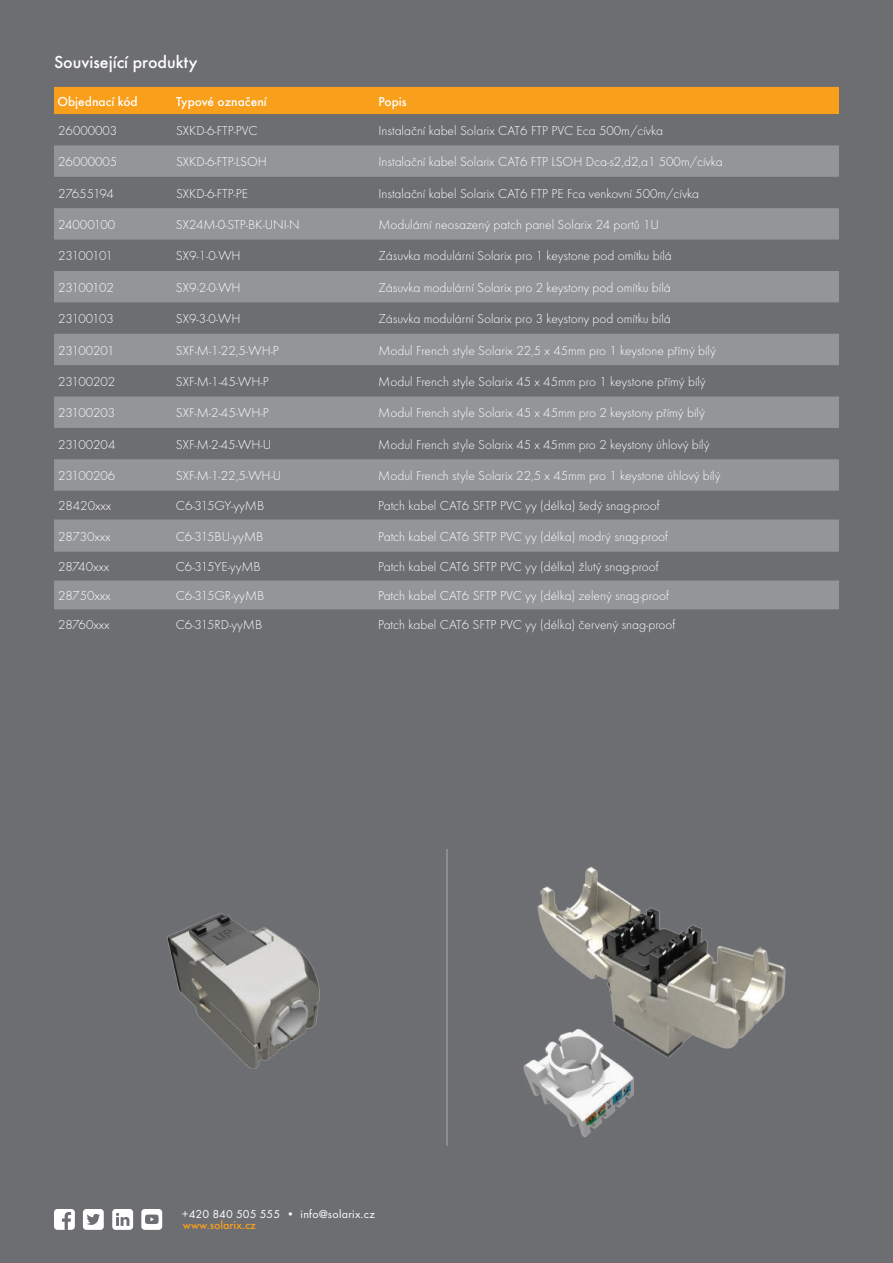
<style>
.page{position:relative;width:893px;height:1263px;background:#6d6e71}
.page>*{position:absolute;margin:0;border:0;box-sizing:border-box;transform-origin:0 0}
.t1{font:500 18px "Futura TEE";color:#fff}
.t2{font:13.5px "Futura TEE Ligh";color:#fff}
.t3{font:500 13.5px "Futura TEE";color:#fff}
.t4{font:12px "Futura TEE";letter-spacing:.025em;color:#fff}
.t5{font:500 12px "Futura TEE";color:#f89f1c}
</style>
<div class="page">
<svg style="left:141px;top:1209px;width:21px;height:21px"></svg>
<svg style="left:54px;top:1209px;width:21px;height:21px"></svg>
<svg style="left:112px;top:1209px;width:21px;height:21px"></svg>
<svg style="left:83px;top:1209px;width:21px;height:21px"></svg>
<div style="left:54px;top:87px;width:785px;height:27px;background:#f89f1c"></div>
<svg style="left:54px;top:145px;width:785px;height:464px;fill:#939598"></svg>
<img style="left:167px;top:913px;width:153px;height:156px">
<img style="left:523px;top:867px;width:263px;height:271px">
<hr style="left:446px;top:849px;width:2px;height:297px;background:#a8a9ad">
<h1 class="t1" style="left:54px;top:51px;width:145px">Související produkty</h1>
<p class="t3" style="left:57px;top:93px;width:82px">Objednací kód</p>
<p class="t3" style="left:176px;top:93px;width:92px">Typové označení</p>
<p class="t3" style="left:378px;top:93px;width:30px">Popis</p>
<p class="t2" style="left:58px;top:125px;width:61px">26000003</p>
<p class="t2" style="left:176px;top:125px;width:83px">SXKD-6-FTP-PVC</p>
<p class="t2" style="left:378px;top:125px;width:286px">Instalační kabel Solarix CAT6 FTP PVC Eca 500m/cívka</p>
<p class="t2" style="left:58px;top:156px;width:61px">26000005</p>
<p class="t2" style="left:176px;top:156px;width:92px">SXKD-6-FTP-LSOH</p>
<p class="t2" style="left:378px;top:156px;width:346px">Instalační kabel Solarix CAT6 FTP LSOH Dca-s2,d2,a1 500m/cívka</p>
<p class="t2" style="left:58px;top:188px;width:57px">27655194</p>
<p class="t2" style="left:176px;top:188px;width:74px">SXKD-6-FTP-PE</p>
<p class="t2" style="left:378px;top:188px;width:322px">Instalační kabel Solarix CAT6 FTP PE Fca venkovní 500m/cívka</p>
<p class="t2" style="left:58px;top:219px;width:59px">24000100</p>
<p class="t2" style="left:176px;top:219px;width:125px">SX24M-0-STP-BK-UNI-N</p>
<p class="t2" style="left:378px;top:219px;width:282px">Modulární neosazený patch panel Solarix 24 portů 1U</p>
<p class="t2" style="left:58px;top:250px;width:56px">23100101</p>
<p class="t2" style="left:176px;top:250px;width:66px">SX9-1-0-WH</p>
<p class="t2" style="left:378px;top:250px;width:295px">Zásuvka modulární Solarix pro 1 keystone pod omítku bílá</p>
<p class="t2" style="left:58px;top:282px;width:57px">23100102</p>
<p class="t2" style="left:176px;top:282px;width:66px">SX9-2-0-WH</p>
<p class="t2" style="left:378px;top:282px;width:294px">Zásuvka modulární Solarix pro 2 keystony pod omítku bílá</p>
<p class="t2" style="left:58px;top:313px;width:57px">23100103</p>
<p class="t2" style="left:176px;top:313px;width:66px">SX9-3-0-WH</p>
<p class="t2" style="left:378px;top:313px;width:294px">Zásuvka modulární Solarix pro 3 keystony pod omítku bílá</p>
<p class="t2" style="left:58px;top:344px;width:58px">23100201</p>
<p class="t2" style="left:176px;top:344px;width:105px">SXF-M-1-22,5-WH-P</p>
<p class="t2" style="left:378px;top:344px;width:339px">Modul French style Solarix 22,5 x 45mm pro 1 keystone přímý bílý</p>
<p class="t2" style="left:58px;top:376px;width:59px">23100202</p>
<p class="t2" style="left:176px;top:376px;width:94px">SXF-M-1-45-WH-P</p>
<p class="t2" style="left:378px;top:376px;width:329px">Modul French style Solarix 45 x 45mm pro 1 keystone přímý bílý</p>
<p class="t2" style="left:58px;top:407px;width:59px">23100203</p>
<p class="t2" style="left:176px;top:407px;width:94px">SXF-M-2-45-WH-P</p>
<p class="t2" style="left:378px;top:407px;width:328px">Modul French style Solarix 45 x 45mm pro 2 keystony přímý bílý</p>
<p class="t2" style="left:58px;top:439px;width:59px">23100204</p>
<p class="t2" style="left:176px;top:439px;width:97px">SXF-M-2-45-WH-U</p>
<p class="t2" style="left:378px;top:439px;width:333px">Modul French style Solarix 45 x 45mm pro 2 keystony úhlový bílý</p>
<p class="t2" style="left:58px;top:470px;width:59px">23100206</p>
<p class="t2" style="left:176px;top:470px;width:107px">SXF-M-1-22,5-WH-U</p>
<p class="t2" style="left:378px;top:470px;width:344px">Modul French style Solarix 22,5 x 45mm pro 1 keystone úhlový bílý</p>
<p class="t2" style="left:58px;top:500px;width:55px">28420xxx</p>
<p class="t2" style="left:176px;top:500px;width:90px">C6-315GY-yyMB</p>
<p class="t2" style="left:378px;top:500px;width:283px">Patch kabel CAT6 SFTP PVC yy (délka) šedý snag-proof</p>
<p class="t2" style="left:58px;top:531px;width:54px">28730xxx</p>
<p class="t2" style="left:176px;top:531px;width:89px">C6-315BU-yyMB</p>
<p class="t2" style="left:378px;top:531px;width:291px">Patch kabel CAT6 SFTP PVC yy (délka) modrý snag-proof</p>
<p class="t2" style="left:58px;top:561px;width:53px">28740xxx</p>
<p class="t2" style="left:176px;top:561px;width:86px">C6-315YE-yyMB</p>
<p class="t2" style="left:378px;top:561px;width:282px">Patch kabel CAT6 SFTP PVC yy (délka) žlutý snag-proof</p>
<p class="t2" style="left:58px;top:590px;width:54px">28750xxx</p>
<p class="t2" style="left:176px;top:590px;width:90px">C6-315GR-yyMB</p>
<p class="t2" style="left:378px;top:590px;width:292px">Patch kabel CAT6 SFTP PVC yy (délka) zelený snag-proof</p>
<p class="t2" style="left:58px;top:619px;width:53px">28760xxx</p>
<p class="t2" style="left:176px;top:619px;width:88px">C6-315RD-yyMB</p>
<p class="t2" style="left:378px;top:619px;width:299px">Patch kabel CAT6 SFTP PVC yy (délka) červený snag-proof</p>
<p class="t4" style="left:182px;top:1207px;width:194px">+420 840 505 555 • info@solarix.cz</p>
<p class="t5" style="left:183px;top:1218px;width:75px">www.solarix.cz</p>
</div>
